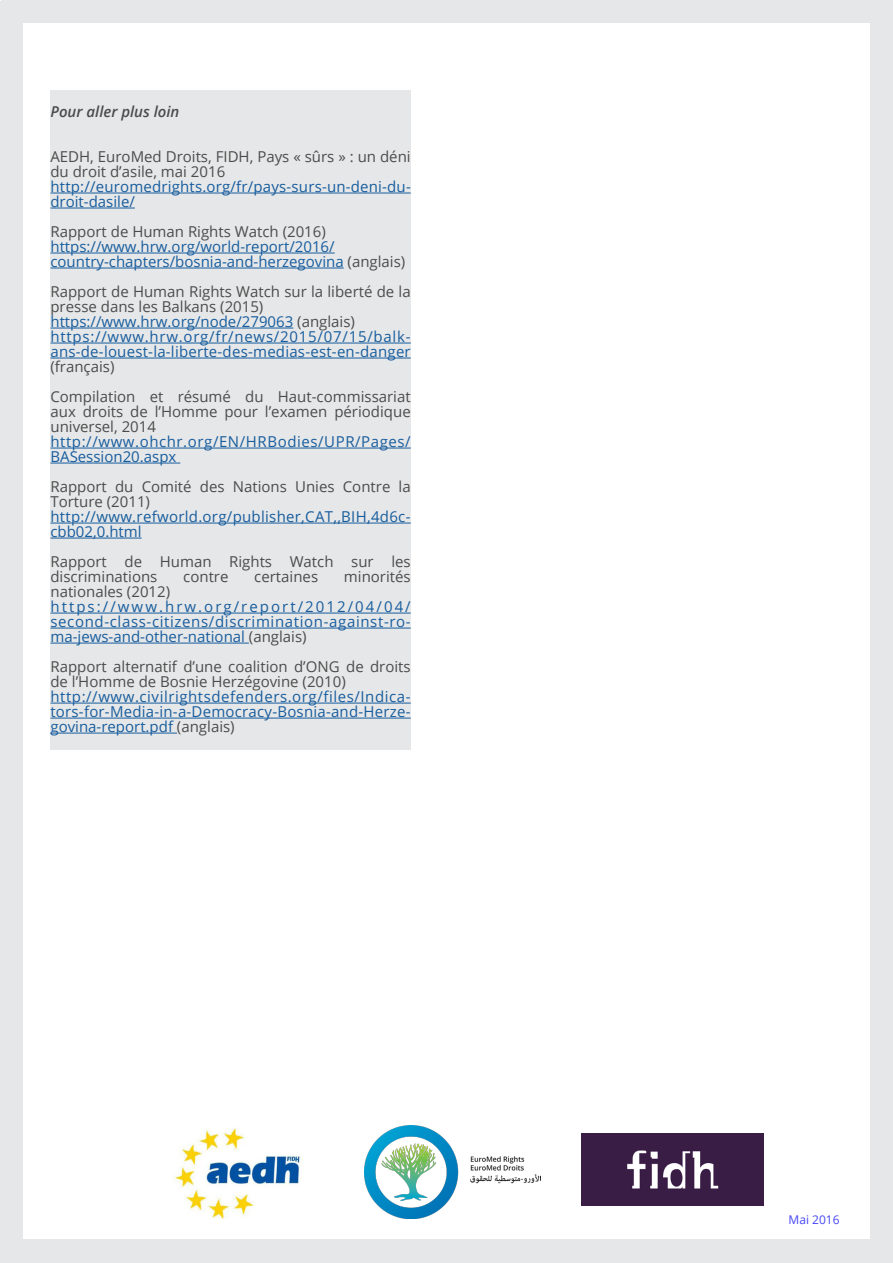
<style>
.page{position:relative;width:893px;height:1263px;background:#fff}
.page>*{position:absolute;margin:0;border:0;box-sizing:border-box;transform-origin:0 0}
.t1{font:15px/15px "Open Sans";color:#175d9e;text-align:justify}
.t2{font:15px/15px "Open Sans";color:#4c4c4c}
.t3{font:15px/15px "Open Sans";letter-spacing:.02em;color:#175d9e}
.t4{font:15px/15px "Open Sans";letter-spacing:.04em;color:#175d9e}
.t5{font:italic 600 15px "Open Sans";color:#4c4c4c}
.t6{font:12px "Open Sans";color:#4646f5}
.s1{color:#4c4c4c}
</style>
<div class="page">
<div style="left:870px;top:1px;width:22px;height:1262px;background:#e6e7e8"></div>
<div style="left:2px;top:0;width:891px;height:22px;background:#e6e7e8"></div>
<div style="left:2px;top:1239px;width:891px;height:24px;background:#e6e7e8"></div>
<div style="left:0;top:1px;width:22px;height:1262px;background:#e6e7e8"></div>
<img style="left:365px;top:1125px;width:176px;height:94px">
<img style="left:581px;top:1134px;width:182px;height:71px">
<img style="left:173px;top:1128px;width:130px;height:91px">
<div style="left:50px;top:90px;width:361px;height:660px;background:#e6e7e8"></div>
<hr style="left:50px;top:193px;width:361px;height:1px;background:#175d9e">
<hr style="left:50px;top:208px;width:85px;height:1px;background:#175d9e">
<hr style="left:50px;top:253px;width:285px;height:1px;background:#175d9e">
<hr style="left:50px;top:268px;width:294px;height:1px;background:#175d9e">
<hr style="left:50px;top:328px;width:243px;height:1px;background:#175d9e">
<hr style="left:50px;top:343px;width:361px;height:1px;background:#175d9e">
<hr style="left:50px;top:358px;width:361px;height:1px;background:#175d9e">
<hr style="left:50px;top:448px;width:361px;height:1px;background:#175d9e">
<hr style="left:50px;top:463px;width:130px;height:1px;background:#175d9e">
<hr style="left:50px;top:523px;width:361px;height:1px;background:#175d9e">
<hr style="left:50px;top:538px;width:92px;height:1px;background:#175d9e">
<hr style="left:50px;top:613px;width:361px;height:1px;background:#175d9e">
<hr style="left:50px;top:628px;width:361px;height:1px;background:#175d9e">
<hr style="left:50px;top:643px;width:199px;height:1px;background:#175d9e">
<hr style="left:50px;top:703px;width:361px;height:1px;background:#175d9e">
<hr style="left:50px;top:718px;width:361px;height:1px;background:#175d9e">
<hr style="left:50px;top:733px;width:127px;height:1px;background:#175d9e">
<p class="t5" style="left:50px;top:101px;width:131px">Pour aller plus loin</p>
<p class="t2" style="left:50px;top:149px;width:362px">AEDH, EuroMed Droits, FIDH, Pays « sûrs » : un déni du droit d’asile, mai 2016</p>
<p class="t1" style="left:50px;top:179px;width:362px">http://euromedrights.org/fr/pays-surs-un-deni-du&shy;droit-dasile/</p>
<p class="t2" style="left:50px;top:224px;width:277px">Rapport de Human Rights Watch (2016)</p>
<p class="t1" style="left:50px;top:239px;width:356px">https://www.hrw.org/world-report/2016/ country-chapters/bosnia-and-herzegovina <span class="s1">(anglais)</span></p>
<p class="t2" style="left:50px;top:284px;width:362px">Rapport de Human Rights Watch sur la liberté de la presse dans les Balkans (2015)</p>
<p class="t1" style="left:50px;top:314px;width:306px">https://www.hrw.org/node/279063 <span class="s1">(anglais)</span></p>
<p class="t1" style="left:50px;top:329px;width:362px">https://www.hrw.org/fr/news/2015/07/15/balk&shy;ans-de-louest-la-liberte-des-medias-est-en-danger <span class="s1">(français)</span></p>
<p class="t2" style="left:50px;top:389px;width:362px;text-align:justify">Compilation et résumé du Haut-commissariat aux droits de l’Homme pour l’examen périodique universel, 2014</p>
<p class="t4" style="left:50px;top:434px;width:362px">http://www.ohchr.org/EN/HRBodies/UPR/Pages/<br>BASession20.aspx</p>
<p class="t2" style="left:50px;top:479px;width:362px">Rapport du Comité des Nations Unies Contre la<br>Torture (2011)</p>
<p class="t3" style="left:50px;top:509px;width:362px">http://www.refworld.org/publisher,CAT,,BIH,4d6c&shy;cbb02,0.html</p>
<p class="t2" style="left:50px;top:554px;width:362px">Rapport de Human Rights Watch sur les discriminations</p>
<p class="t2" style="left:183px;top:569px;width:47px">contre</p>
<p class="t2" style="left:254px;top:569px;width:65px">certaines</p>
<p class="t2" style="left:344px;top:569px;width:68px">minorités</p>
<p class="t2" style="left:50px;top:584px;width:121px">nationales (2012)</p>
<p class="t1" style="left:50px;top:599px;width:362px">https://www.hrw.org/report/2012/04/04/ second-class-citizens/discrimination-against-ro&shy;ma-jews-and-other-national <span class="s1">(anglais)</span></p>
<p class="t2" style="left:50px;top:659px;width:362px">Rapport alternatif d’une coalition d’ONG de droits de l’Homme de Bosnie Herzégovine (2010)</p>
<p class="t1" style="left:50px;top:689px;width:362px">http://www.civilrightsdefenders.org/files/Indica&shy;tors-for-Media-in-a-Democracy-Bosnia-and-Herze&shy;govina-report.pdf <span class="s1">(anglais)</span></p>
<p class="t6" style="left:788px;top:1211px;width:53px">Mai 2016</p>
</div>
